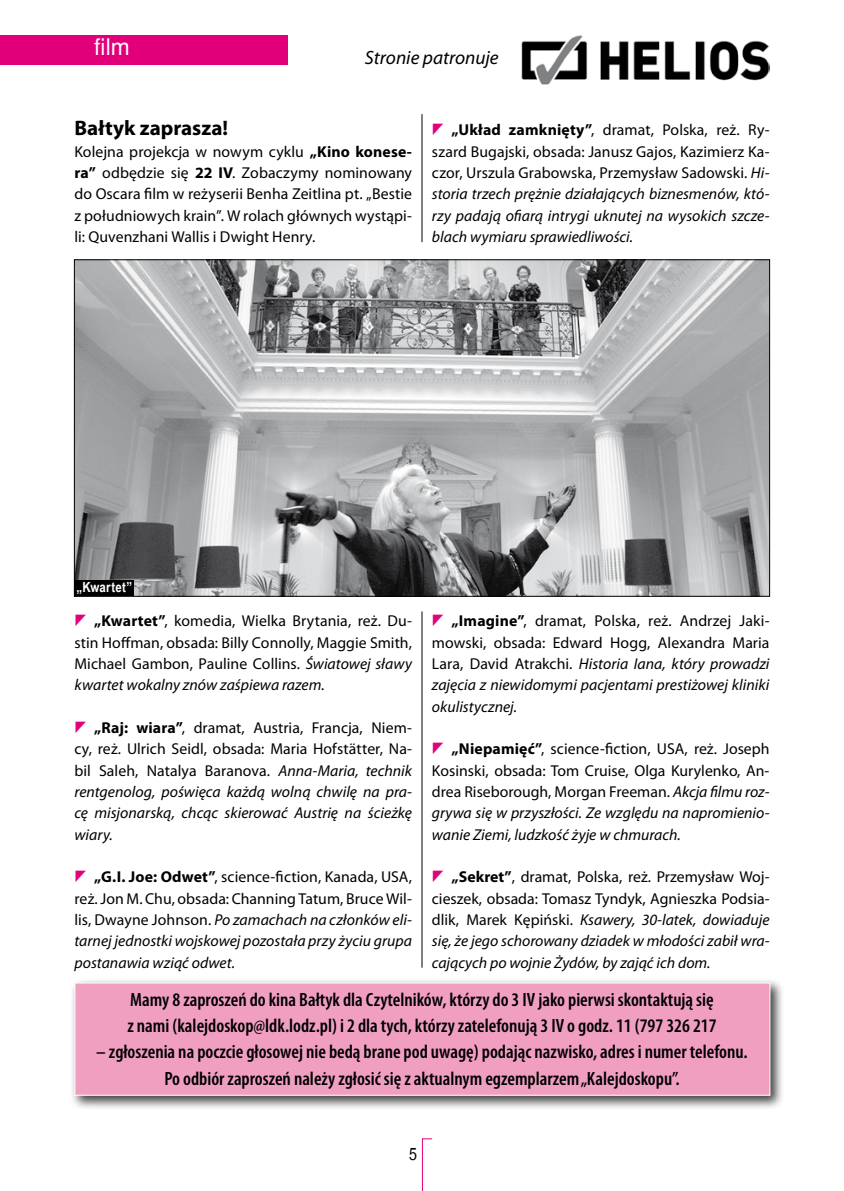
<style>
.page{position:relative;width:844px;height:1191px;background:#fff}
.page>*{position:absolute;margin:0;border:0;box-sizing:border-box;transform-origin:0 0}
.t1{font:22.75px "Nimbus San LCE";color:#fff}
.t2{font:700 21px "Myriad Pro";letter-spacing:.005em;color:#000}
.t3{font:600 condensed 19.25px/26.2px "Myriad Pro";color:#000}
.t4{font:italic 19.25px "Myriad Pro";color:#000}
.t5{font:17.5px "Nimbus San LCE Reg Con";color:#000}
.t6{font:italic 15.75px/21.3px "Myriad Pro";color:#000;text-align:justify}
.t7{font:15.75px/21.3px "Myriad Pro";color:#000;text-align:justify}
.t8{font:700 14px "Arial Narrow";letter-spacing:.015em;color:#fff}
.s1{font-weight:700}
.s2{font-weight:700;font-style:normal}
.s3{font-style:normal}
.s4{font-style:italic}
</style>
<div class="page">
<hr style="left:422px;top:1138px;width:1px;height:53px;background:#e2007a">
<div style="left:0;top:35px;width:288px;height:29px;background:#e2007a"></div>
<hr style="left:421px;top:114px;width:1px;height:128px;background:#000">
<div style="left:70px;top:978px;width:714px;height:132px;background:#000;opacity:.75"></div>
<div style="left:74px;top:982px;width:696px;height:113px;background:#f19fc1;border:1px solid #fff"></div>
<img style="left:521px;top:35px;width:248px;height:50px">
<img style="left:76px;top:261px;width:691px;height:333px">
<hr style="left:421px;top:611px;width:1px;height:356px;background:#000">
<div style="left:74px;top:580px;width:60px;height:16px;background:#000"></div>
<h1 class="t1" style="left:94px;top:33px;width:37px">film</h1>
<p class="t4" style="left:365px;top:45px;width:135px">Stronie patronuje</p>
<h2 class="t2" style="left:74px;top:115px;width:155px">Bałtyk zaprasza!</h2>
<p class="t7" style="left:74px;top:141px;width:339px">Kolejna projekcja w nowym cyklu <span class="s1">„Kino konese&shy;ra”</span> odbędzie się <span class="s1">22 IV</span>. Zobaczymy nominowany do Oscara film w reżyserii Benha Zeitlina pt. „Bestie z południowych krain”. W rolach głównych wystąpi&shy;li: Quvenzhani Wallis i Dwight Henry.</p>
<p class="t6" style="left:432px;top:119px;width:339px;text-indent:20px"><span class="s2">„Układ zamknięty”</span><span class="s3">, dramat, Polska, reż. Ry&shy;szard Bugajski, obsada: Janusz Gajos, Kazimierz Ka&shy;czor, Urszula Grabowska, Przemysław Sadowski.</span> Hi&shy;storia trzech prężnie działających biznesmenów, któ&shy;rzy padają ofiarą intrygi uknutej na wysokich szcze&shy;blach wymiaru sprawiedliwości.</p>
<p class="t8" style="left:76px;top:577px;width:57px">„Kwartet”</p>
<p class="t7" style="left:74px;top:610px;width:339px;text-indent:20px"><span class="s1">„Kwartet”</span>, komedia, Wielka Brytania, reż. Du&shy;stin Hoffman, obsada: Billy Connolly, Maggie Smith, Michael Gambon, Pauline Collins. <span class="s4">Światowej sławy kwartet wokalny znów zaśpiewa razem.</span></p>
<p class="t6" style="left:74px;top:716px;width:339px;text-indent:20px"><span class="s2">„Raj: wiara”</span><span class="s3">, dramat, Austria, Francja, Niem&shy;cy, reż. Ulrich Seidl, obsada: Maria Hofstätter, Na&shy;bil Saleh, Natalya Baranova.</span> Anna-Maria, technik rentgenolog, poświęca każdą wolną chwilę na pra&shy;cę misjonarską, chcąc skierować Austrię na ścieżkę wiary.</p>
<p class="t6" style="left:74px;top:866px;width:339px;text-indent:20px"><span class="s2">„G.I. Joe: Odwet”</span><span class="s3">, science-fiction, Kanada, USA, reż. Jon M. Chu, obsada: Channing Tatum, Bruce Wil&shy;lis, Dwayne Johnson.</span> Po zamachach na członków eli&shy;tarnej jednostki wojskowej pozostała przy życiu grupa postanawia wziąć odwet.</p>
<p class="t7" style="left:432px;top:610px;width:339px;text-indent:20px"><span class="s1">„Imagine”</span>, dramat, Polska, reż. Andrzej Jaki&shy;mowski, obsada: Edward Hogg, Alexandra Maria Lara, David Atrakchi. <span class="s4">Historia Iana, który prowadzi zajęcia z niewidomymi pacjentami prestiżowej kliniki okulistycznej.</span></p>
<p class="t7" style="left:432px;top:738px;width:339px;text-indent:20px"><span class="s1">„Niepamięć”</span>, science-fiction, USA, reż. Joseph Kosinski, obsada: Tom Cruise, Olga Kurylenko, An&shy;drea Riseborough, Morgan Freeman. <span class="s4">Akcja filmu roz&shy;grywa się w przyszłości. Ze względu na napromienio&shy;wanie Ziemi, ludzkość żyje w chmurach.</span></p>
<p class="t6" style="left:432px;top:866px;width:339px;text-indent:20px"><span class="s2">„Sekret”</span><span class="s3">, dramat, Polska, reż. Przemysław Woj&shy;cieszek, obsada: Tomasz Tyndyk, Agnieszka Podsia&shy;dlik, Marek Kępiński.</span> Ksawery, 30-latek, dowiaduje się, że jego schorowany dziadek w młodości zabił wra&shy;cających po wojnie Żydów, by zająć ich dom.</p>
<p class="t3" style="left:127px;top:985px;width:590px">Mamy 8 zaproszeń do kina Bałtyk dla Czytelników, którzy do 3 IV jako pierwsi skontaktują się z nami (kalejdoskop@ldk.lodz.pl) i 2 dla tych, którzy zatelefonują 3 IV o godz. 11 (797 326 217</p>
<p class="t3" style="left:96px;top:1038px;width:652px;text-align:center">– zgłoszenia na poczcie głosowej nie bedą brane pod uwagę) podając nazwisko, adres i numer telefonu.<br>Po odbiór zaproszeń należy zgłosić się z aktualnym egzemplarzem „Kalejdoskopu”.</p>
<p class="t5" style="left:409px;top:1143px;width:9px">5</p>
</div>
